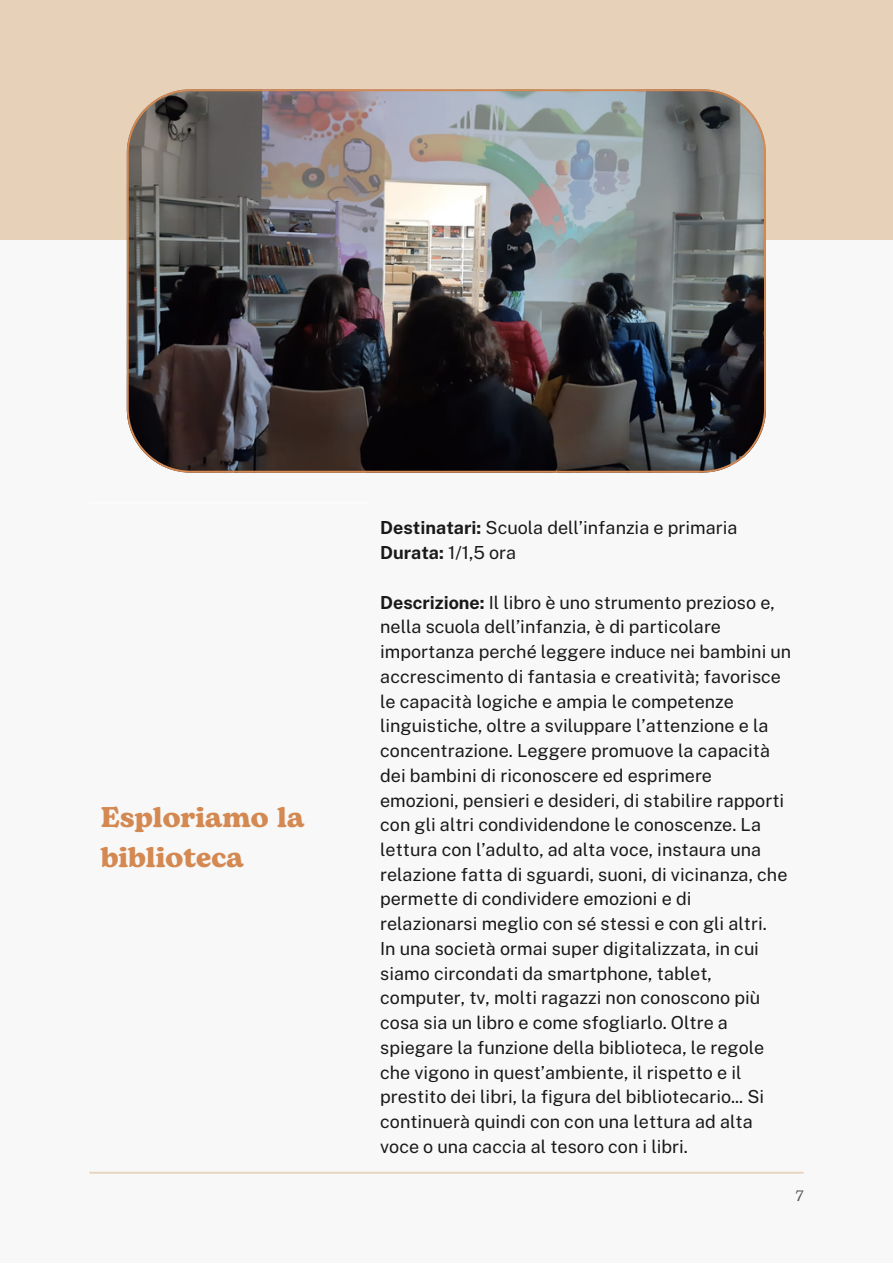
<style>
.page{position:relative;width:893px;height:1264px;background:#fff}
.page>*{position:absolute;margin:0;border:0;box-sizing:border-box;transform-origin:0 0}
.t1{font:700 28.5px/39.3px "Bogart";color:#d48952}
.t2{font:18px/24.8px "Public Sans";color:#191919}
.t3{font:15px "Bogart";color:#58514a}
.s1{font-weight:700}
</style>
<div class="page">
<div style="left:0;top:0;width:892px;height:1262px;background:#f8f8f8"></div>
<div style="left:0;top:0;width:892px;height:240px;background:#e8d1b9"></div>
<hr style="left:89px;top:1171px;width:714px;height:1px;background:#e8d1b9">
<hr style="left:89px;top:502px;width:280px;height:1px;background:#fff">
<hr style="left:89px;top:1172px;width:714px;height:1px;background:#e8d1b9">
<img style="left:127px;top:89px;width:638px;height:383px">
<p class="t1" style="left:101px;top:799px;width:205px">Esploriamo la biblioteca</p>
<p class="t2" style="left:380px;top:515px;width:359px"><span class="s1">Destinatari:</span> Scuola dell’infanzia e primaria</p>
<p class="t2" style="left:380px;top:540px;width:138px"><span class="s1">Durata:</span> 1/1,5 ora</p>
<p class="t2" style="left:380px;top:589px;width:412px"><span class="s1">Descrizione:</span> Il libro è uno strumento prezioso e, nella scuola dell’infanzia, è di particolare importanza perché leggere induce nei bambini un accrescimento di fantasia e creatività; favorisce le capacità logiche e ampia le competenze linguistiche, oltre a sviluppare l’attenzione e la concentrazione. Leggere promuove la capacità dei bambini di riconoscere ed esprimere emozioni, pensieri e desideri, di stabilire rapporti con gli altri condividendone le conoscenze. La lettura con l’adulto, ad alta voce, instaura una relazione fatta di sguardi, suoni, di vicinanza, che permette di condividere emozioni e di relazionarsi meglio con sé stessi e con gli altri.</p>
<p class="t2" style="left:380px;top:936px;width:385px">In una società ormai super digitalizzata, in cui siamo circondati da smartphone, tablet, computer, tv, molti ragazzi non conoscono più cosa sia un libro e come sfogliarlo. Oltre a spiegare la funzione della biblioteca, le regole che vigono in quest’ambiente, il rispetto e il prestito dei libri, la figura del bibliotecario... Si continuerà quindi con con una lettura ad alta voce o una caccia al tesoro con i libri.</p>
<p class="t3" style="left:795px;top:1184px;width:10px">7</p>
</div>
